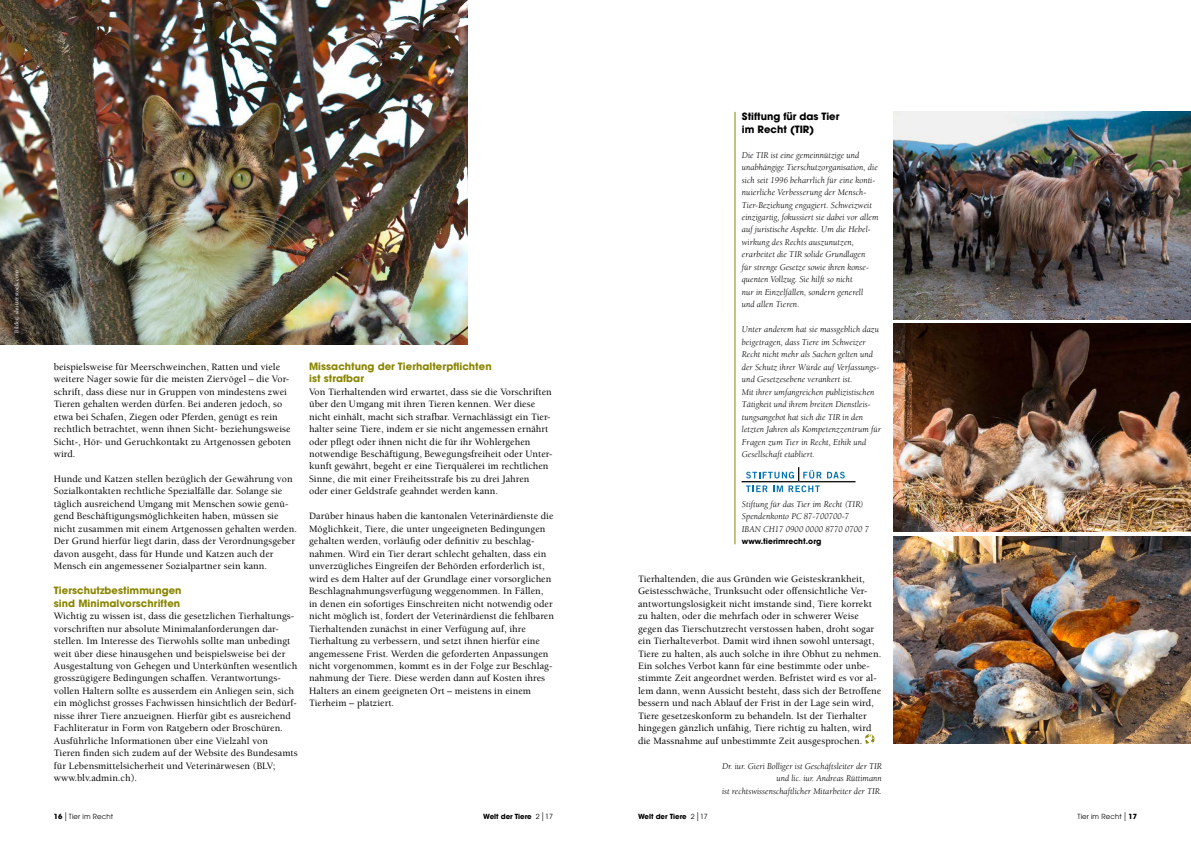
<style>
.page{position:relative;width:1191px;height:842px;background:#fff}
.page>*{position:absolute;margin:0;border:0;box-sizing:border-box;transform-origin:0 0}
.t1{font:500 10px/12.5px "Berkeley";letter-spacing:.005em;color:#000}
.t2{font:700 10px/12.5px "Avant Garde";letter-spacing:.005em;color:#8a8600}
.t3{font:700 10px/12.5px "Avant Garde";color:#000}
.t4{font:italic 9px/12.5px "Berkeley";color:#000}
.t5{font:700 7.6px "Avant Garde";letter-spacing:.005em;color:#000}
.t6{font:700 7px "Avant Garde";color:#000}
.t7{font:7px "Avant Garde";letter-spacing:.015em;color:#000}
.t8{font:500 6px "Berkeley";letter-spacing:.01em;color:#fff}
.s1{font-weight:700}
.s2{font-size:10.5px}
.s3{font-weight:400}
.s4{font-weight:400;font-size:10.5px}
</style>
<div class="page">
<svg style="left:827px;top:472px;width:17px;height:6px"></svg>
<hr style="left:741px;top:481px;width:114px;height:1px;background:#141614">
<svg style="left:746px;top:467px;width:75px;height:25px"></svg>
<hr style="left:734px;top:112px;width:1px;height:432px;background:#8a8600">
<svg style="left:865px;top:734px;width:9px;height:10px"></svg>
<img style="left:0;top:0;width:468px;height:345px">
<img style="left:893px;top:112px;width:298px;height:208px">
<img style="left:893px;top:324px;width:298px;height:208px">
<img style="left:893px;top:536px;width:298px;height:208px">
<p class="t8" style="left:14px;top:333px;width:64px;rotate:-90deg">Bilder: shutterstock.com</p>
<p class="t1" style="left:54px;top:360px;width:239px">beispielsweise für Meerschweinchen, Ratten und viele weitere Nager sowie für die meisten Ziervögel – die Vor&shy;schrift, dass diese nur in Gruppen von mindestens zwei Tieren gehalten werden dürfen. Bei anderen jedoch, so etwa bei Schafen, Ziegen oder Pferden, genügt es rein rechtlich betrachtet, wenn ihnen Sicht- beziehungsweise Sicht-, Hör- und Geruchkontakt zu Artgenossen geboten wird.</p>
<p class="t1" style="left:54px;top:473px;width:245px">Hunde und Katzen stellen bezüglich der Gewährung von Sozialkontakten rechtliche Spezialfälle dar. Solange sie täglich ausreichend Umgang mit Menschen sowie genü&shy;gend Beschäftigungsmöglichkeiten haben, müssen sie nicht zusammen mit einem Artgenossen gehalten werden.<br>Der Grund hierfür liegt darin, dass der Verordnungsgeber davon ausgeht, dass für Hunde und Katzen auch der Mensch ein angemessener Sozialpartner sein kann.</p>
<p class="t2" style="left:54px;top:584px;width:129px">Tierschutzbestimmungen sind Minimalvorschriften</p>
<p class="t1" style="left:54px;top:610px;width:245px">Wichtig zu wissen ist, dass die gesetzlichen Tierhaltungs&shy;vorschriften nur absolute Minimalanforderungen dar&shy;stellen. Im Interesse des Tierwohls sollte man unbedingt weit über diese hinausgehen und beispielsweise bei der Ausgestaltung von Gehegen und Unterkünften wesentlich grosszügigere Bedingungen schaffen. Verantwortungs&shy;vollen Haltern sollte es ausserdem ein Anliegen sein, sich ein möglichst grosses Fachwissen hinsichtlich der Bedürf&shy;nisse ihrer Tiere anzueignen. Hierfür gibt es ausreichend Fachliteratur in Form von Ratgebern oder Broschüren.<br>Ausführliche Informationen über eine Vielzahl von<br>Tieren finden sich zudem auf der Website des Bundesamts für Lebensmittelsicherheit und Veterinärwesen (BLV; www.blv.admin.ch).</p>
<p class="t2" style="left:309px;top:360px;width:184px">Missachtung der Tierhalterpflichten ist strafbar</p>
<p class="t1" style="left:309px;top:385px;width:245px">Von Tierhaltenden wird erwartet, dass sie die Vorschriften über den Umgang mit ihren Tieren kennen. Wer diese nicht einhält, macht sich strafbar. Vernachlässigt ein Tier&shy;halter seine Tiere, indem er sie nicht angemessen ernährt oder pflegt oder ihnen nicht die für ihr Wohlergehen notwendige Beschäftigung, Bewegungsfreiheit oder Unter&shy;kunft gewährt, begeht er eine Tierquälerei im rechtlichen Sinne, die mit einer Freiheitsstrafe bis zu drei Jahren<br>oder einer Geldstrafe geahndet werden kann.</p>
<p class="t1" style="left:309px;top:510px;width:246px">Darüber hinaus haben die kantonalen Veterinärdienste die Möglichkeit, Tiere, die unter ungeeigneten Bedingungen gehalten werden, vorläufig oder definitiv zu beschlag&shy;nahmen. Wird ein Tier derart schlecht gehalten, dass ein unverzügliches Eingreifen der Behörden erforderlich ist, wird es dem Halter auf der Grundlage einer vorsorglichen Beschlagnahmungsverfügung weggenommen. In Fällen, in denen ein sofortiges Einschreiten nicht notwendig oder nicht möglich ist, fordert der Veterinärdienst die fehlbaren Tierhaltenden zunächst in einer Verfügung auf, ihre Tierhaltung zu verbessern, und setzt ihnen hierfür eine angemessene Frist. Werden die geforderten Anpassungen nicht vorgenommen, kommt es in der Folge zur Beschlag&shy;nahmung der Tiere. Diese werden dann auf Kosten ihres Halters an einem geeigneten Ort – meistens in einem Tierheim – platziert.</p>
<p class="t3" style="left:742px;top:110px;width:99px">Stiftung für das Tier im Recht (TIR)</p>
<p class="t4" style="left:742px;top:149px;width:138px">Die TIR ist eine gemeinnützige und unabhängige Tierschutzorganisation, die sich seit 1996 beharrlich für eine konti&shy;nuierliche Verbesserung der Mensch-Tier-Beziehung engagiert. Schweizweit einzigartig, fokussiert sie dabei vor allem auf juristische Aspekte. Um die Hebel&shy;wirkung des Rechts auszunutzen, erarbeitet die TIR solide Grundlagen<br>für strenge Gesetze sowie ihren konse&shy;quenten Vollzug. Sie hilft so nicht<br>nur in Einzelfällen, sondern generell<br>und allen Tieren.</p>
<p class="t4" style="left:742px;top:323px;width:141px">Unter anderem hat sie massgeblich dazu beigetragen, dass Tiere im Schweizer Recht nicht mehr als Sachen gelten und der Schutz ihrer Würde auf Verfassungs&shy;und Gesetzesebene verankert ist.<br>Mit ihrer umfangreichen publizistischen Tätigkeit und ihrem breiten Dienstleis&shy;tungsangebot hat sich die TIR in den letzten Jahren als Kompetenzzentrum für Fragen zum Tier in Recht, Ethik und Gesellschaft etabliert.</p>
<p class="t4" style="left:742px;top:498px;width:129px">Stiftung für das Tier im Recht (TIR)<br>Spendenkonto PC 87-700700-7<br>IBAN CH17 0900 0000 8770 0700 7</p>
<p class="t5" style="left:742px;top:537px;width:81px">www.tierimrecht.org</p>
<p class="t1" style="left:638px;top:572px;width:245px">Tierhaltenden, die aus Gründen wie Geisteskrankheit, Geistesschwäche, Trunksucht oder offensichtliche Ver&shy;antwortungslosigkeit nicht imstande sind, Tiere korrekt zu halten, oder die mehrfach oder in schwerer Weise gegen das Tierschutzrecht verstossen haben, droht sogar ein Tierhalteverbot. Damit wird ihnen sowohl untersagt, Tiere zu halten, als auch solche in ihre Obhut zu nehmen.<br>Ein solches Verbot kann für eine bestimmte oder unbe&shy;stimmte Zeit angeordnet werden. Befristet wird es vor al&shy;lem dann, wenn Aussicht besteht, dass sich der Betroffene bessern und nach Ablauf der Frist in der Lage sein wird, Tiere gesetzeskonform zu behandeln. Ist der Tierhalter hingegen gänzlich unfähig, Tiere richtig zu halten, wird die Massnahme auf unbestimmte Zeit ausgesprochen.</p>
<p class="t4" style="left:722px;top:760px;width:161px;text-align:right">Dr. iur. Gieri Bolliger ist Geschäftsleiter der TIR und lic. iur. Andreas Rüttimann<br>ist rechtswissenschaftlicher Mitarbeiter der TIR.</p>
<p class="t7" style="left:54px;top:812px;width:61px"><span class="s1">16</span><span class="s2">|</span> Tier im Recht</p>
<p class="t6" style="left:483px;top:812px;width:71px">Welt der Tiere <span class="s3">2</span><span class="s4">|</span><span class="s3">17</span></p>
<p class="t6" style="left:638px;top:812px;width:71px">Welt der Tiere <span class="s3">2</span><span class="s4">|</span><span class="s3">17</span></p>
<p class="t7" style="left:1077px;top:812px;width:61px">Tier im Recht<span class="s2">|</span> <span class="s1">17</span></p>
</div>
